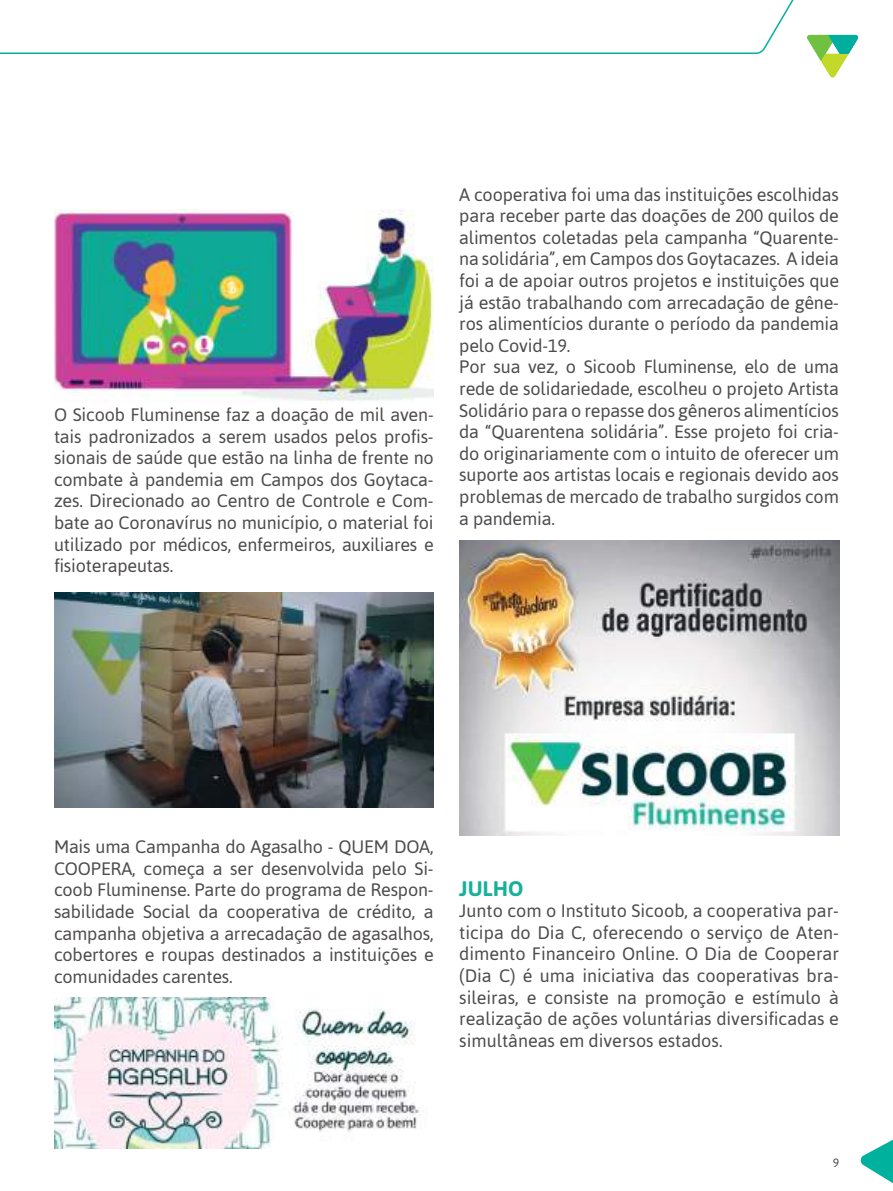
<style>
.page{position:relative;width:893px;height:1191px;background:#fff}
.page>*{position:absolute;margin:0;border:0;box-sizing:border-box;transform-origin:0 0}
.t1{font:700 21px "Asap";color:#16b09b}
.t2{font:18px/21.6px "Asap";letter-spacing:-.01em;color:#4e4b4c;text-align:justify}
.t3{font:12px "Asap";color:#4e4b4c}
</style>
<div class="page">
<svg style="left:0;top:0;width:817px;height:54px"></svg>
<svg style="left:807px;top:35px;width:51px;height:42px"></svg>
<svg style="left:860px;top:1139px;width:33px;height:45px"></svg>
<img style="left:54px;top:209px;width:380px;height:193px">
<img style="left:54px;top:592px;width:380px;height:215px">
<img style="left:54px;top:997px;width:367px;height:151px">
<img style="left:459px;top:541px;width:380px;height:294px">
<p class="t2" style="left:54px;top:403px;width:381px">O Sicoob Fluminense faz a doação de mil aven&shy;tais padronizados a serem usados pelos profis&shy;sionais de saúde que estão na linha de frente no combate à pandemia em Campos dos Goytaca&shy;zes. Direcionado ao Centro de Controle e Com&shy;bate ao Coronavírus no município, o material foi utilizado por médicos, enfermeiros, auxiliares e fisioterapeutas.</p>
<p class="t2" style="left:459px;top:183px;width:381px;text-align:left">A cooperativa foi uma das instituições escolhidas para receber parte das doações de 200 quilos de alimentos coletadas pela campanha “Quarente&shy;na solidária”, em Campos dos Goytacazes. A ideia foi a de apoiar outros projetos e instituições que já estão trabalhando com arrecadação de gêne&shy;ros alimentícios durante o período da pandemia pelo Covid-19.<br>Por sua vez, o Sicoob Fluminense, elo de uma rede de solidariedade, escolheu o projeto Artista Solidário para o repasse dos gêneros alimentícios da “Quarentena solidária”. Esse projeto foi cria&shy;do originariamente com o intuito de oferecer um suporte aos artistas locais e regionais devido aos problemas de mercado de trabalho surgidos com a pandemia.</p>
<p class="t2" style="left:54px;top:835px;width:381px">Mais uma Campanha do Agasalho - QUEM DOA, COOPERA, começa a ser desenvolvida pelo Si&shy;coob Fluminense. Parte do programa de Respon&shy;sabilidade Social da cooperativa de crédito, a campanha objetiva a arrecadação de agasalhos, cobertores e roupas destinados a instituições e comunidades carentes.</p>
<p class="t1" style="left:459px;top:873px;width:66px">JULHO</p>
<p class="t2" style="left:459px;top:900px;width:381px">Junto com o Instituto Sicoob, a cooperativa par&shy;ticipa do Dia C, oferecendo o serviço de Aten&shy;dimento Financeiro Online. O Dia de Cooperar (Dia C) é uma iniciativa das cooperativas bra&shy;sileiras, e consiste na promoção e estímulo à realização de ações voluntárias diversificadas e simultâneas em diversos estados.</p>
<p class="t3" style="left:833px;top:1155px;width:8px">9</p>
</div>
